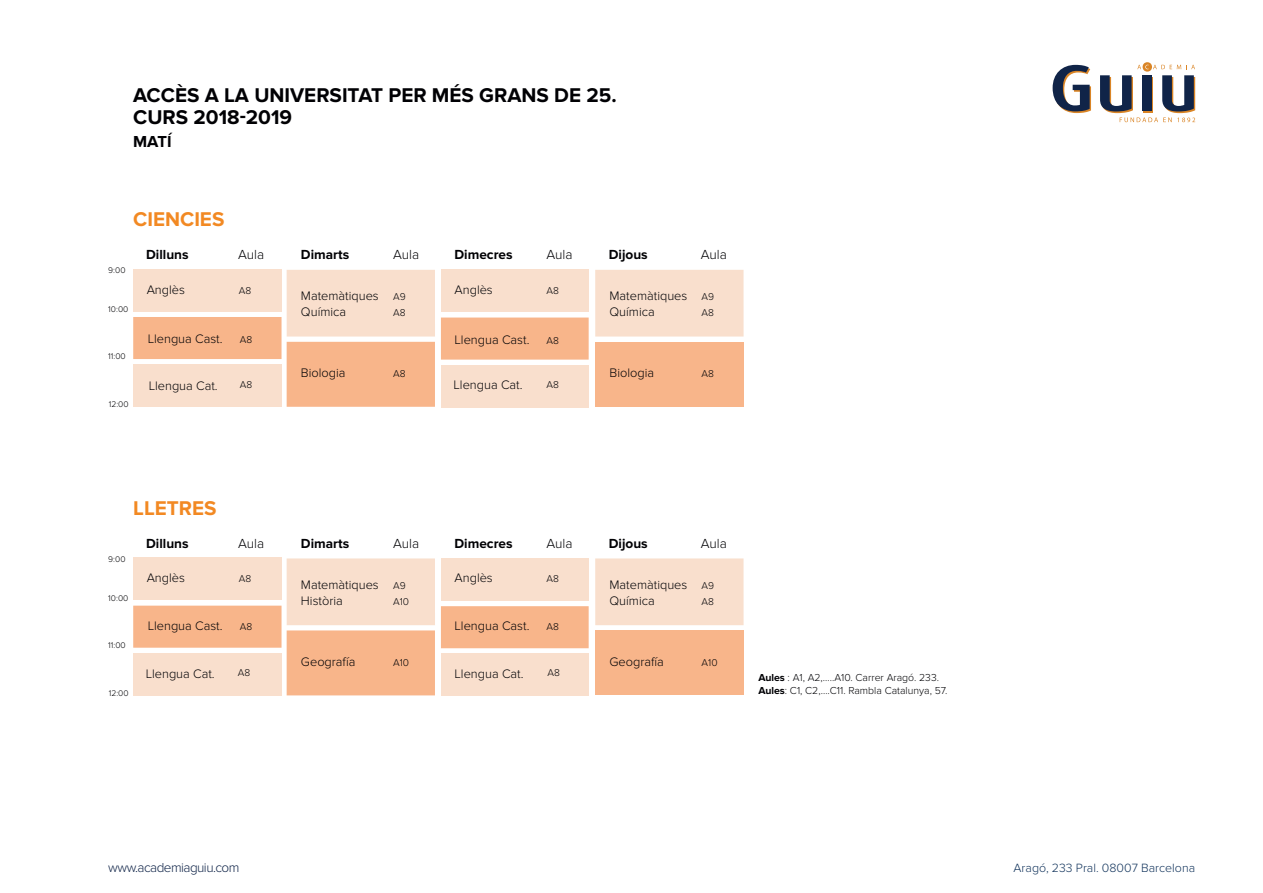
<style>
.page{position:relative;width:1263px;height:893px;background:#fff}
.page>*{position:absolute;margin:0;border:0;box-sizing:border-box;transform-origin:0 0}
.t1{font:700 20.7px/21.5px "Proxima Nova";color:#010104}
.t2{font:700 20.7px "Proxima Nova";color:#f28923}
.t3{font:700 16.5px "Proxima Nova";color:#010104}
.t4{font:700 13.65px "Proxima Nova";color:#010104}
.t5{font:300 13.65px "Proxima Nova";color:#010104}
.t6{font:300 13.5px "Proxima Nova";letter-spacing:-.04em;color:#102448}
.t7{font:300 12.75px/16.2px "Proxima Nova";color:#010104}
.t8{font:300 12.45px "Proxima Nova";color:#12345c}
.t9{font:300 10.5px/13.6px "Proxima Nova";color:#010104}
.t10{font:300 10.2px "Proxima Nova";color:#010104}
.t11{font:300 8.55px "Proxima Nova";color:#010104}
.s1{font-size:10.2px}
.s2{font-weight:700}
</style>
<div class="page">
<div style="left:133px;top:269px;width:149px;height:42px;background:#f9dfcd"></div>
<div style="left:287px;top:270px;width:148px;height:67px;background:#f9dfcd"></div>
<div style="left:441px;top:270px;width:148px;height:42px;background:#f9dfcd"></div>
<svg style="left:133px;top:317px;width:456px;height:90px"></svg>
<div style="left:133px;top:365px;width:149px;height:42px;background:#f9dfcd"></div>
<div style="left:441px;top:365px;width:148px;height:42px;background:#f9dfcd"></div>
<div style="left:595px;top:270px;width:148px;height:67px;background:#f9dfcd"></div>
<div style="left:595px;top:342px;width:148px;height:65px;background:#f8b58a"></div>
<svg style="left:1052px;top:65px;width:39px;height:48px"></svg>
<svg style="left:1100px;top:62px;width:95px;height:60px"></svg>
<div style="left:133px;top:558px;width:149px;height:42px;background:#f9dfcd"></div>
<div style="left:287px;top:558px;width:148px;height:67px;background:#f9dfcd"></div>
<div style="left:441px;top:558px;width:148px;height:42px;background:#f9dfcd"></div>
<svg style="left:133px;top:606px;width:456px;height:89px"></svg>
<div style="left:133px;top:653px;width:149px;height:42px;background:#f9dfcd"></div>
<div style="left:441px;top:654px;width:148px;height:42px;background:#f9dfcd"></div>
<div style="left:595px;top:558px;width:148px;height:67px;background:#f9dfcd"></div>
<div style="left:595px;top:630px;width:148px;height:65px;background:#f8b58a"></div>
<h1 class="t1" style="left:133px;top:85px;width:485px">ACCÈS A LA UNIVERSITAT PER MÉS GRANS DE 25.<br>CURS 2018-2019</h1>
<p class="t3" style="left:133px;top:132px;width:40px">MATÍ</p>
<h1 class="t2" style="left:133px;top:207px;width:93px">CIENCIES</h1>
<p class="t11" style="left:108px;top:265px;width:19px">9:00</p>
<p class="t11" style="left:108px;top:304px;width:22px">10:00</p>
<p class="t11" style="left:108px;top:351px;width:19px">11:00</p>
<p class="t11" style="left:109px;top:399px;width:21px">12:00</p>
<p class="t4" style="left:146px;top:247px;width:44px">Dilluns</p>
<p class="t5" style="left:238px;top:247px;width:28px">Aula</p>
<p class="t4" style="left:301px;top:247px;width:50px">Dimarts</p>
<p class="t5" style="left:393px;top:247px;width:28px">Aula</p>
<p class="t4" style="left:454px;top:247px;width:60px">Dimecres</p>
<p class="t5" style="left:547px;top:247px;width:28px">Aula</p>
<p class="t4" style="left:609px;top:247px;width:40px">Dijous</p>
<p class="t5" style="left:701px;top:247px;width:28px">Aula</p>
<p class="t7" style="left:147px;top:282px;width:40px">Anglès</p>
<p class="t10" style="left:239px;top:284px;width:14px">A8</p>
<p class="t7" style="left:148px;top:331px;width:76px">Llengua Cast.</p>
<p class="t10" style="left:240px;top:334px;width:14px">A8</p>
<p class="t7" style="left:149px;top:378px;width:71px">Llengua Cat.</p>
<p class="t10" style="left:240px;top:379px;width:14px">A8</p>
<p class="t7" style="left:301px;top:288px;width:106px">Matemàtiques <span class="s1">A9<br></span>Química</p>
<p class="t10" style="left:393px;top:307px;width:14px">A8</p>
<p class="t7" style="left:301px;top:365px;width:46px">Biologia</p>
<p class="t10" style="left:393px;top:368px;width:14px">A8</p>
<p class="t7" style="left:454px;top:282px;width:40px">Anglès</p>
<p class="t10" style="left:547px;top:284px;width:14px">A8</p>
<p class="t7" style="left:454px;top:332px;width:76px">Llengua Cast.</p>
<p class="t10" style="left:547px;top:335px;width:14px">A8</p>
<p class="t7" style="left:453px;top:377px;width:71px">Llengua Cat.</p>
<p class="t10" style="left:547px;top:379px;width:14px">A8</p>
<p class="t7" style="left:609px;top:288px;width:106px">Matemàtiques <span class="s1">A9<br></span>Química</p>
<p class="t10" style="left:702px;top:307px;width:14px">A8</p>
<p class="t7" style="left:609px;top:365px;width:46px">Biologia</p>
<p class="t10" style="left:702px;top:368px;width:14px">A8</p>
<h1 class="t2" style="left:133px;top:496px;width:85px">LLETRES</h1>
<p class="t11" style="left:108px;top:554px;width:19px">9:00</p>
<p class="t11" style="left:108px;top:593px;width:22px">10:00</p>
<p class="t11" style="left:108px;top:640px;width:19px">11:00</p>
<p class="t11" style="left:109px;top:688px;width:21px">12:00</p>
<p class="t4" style="left:146px;top:535px;width:44px">Dilluns</p>
<p class="t5" style="left:238px;top:535px;width:28px">Aula</p>
<p class="t4" style="left:301px;top:535px;width:50px">Dimarts</p>
<p class="t5" style="left:393px;top:535px;width:28px">Aula</p>
<p class="t4" style="left:454px;top:535px;width:60px">Dimecres</p>
<p class="t5" style="left:547px;top:535px;width:28px">Aula</p>
<p class="t4" style="left:609px;top:535px;width:40px">Dijous</p>
<p class="t5" style="left:701px;top:535px;width:28px">Aula</p>
<p class="t7" style="left:147px;top:570px;width:40px">Anglès</p>
<p class="t10" style="left:239px;top:573px;width:14px">A8</p>
<p class="t7" style="left:148px;top:618px;width:76px">Llengua Cast.</p>
<p class="t10" style="left:240px;top:621px;width:14px">A8</p>
<p class="t7" style="left:146px;top:666px;width:71px">Llengua Cat.</p>
<p class="t10" style="left:238px;top:667px;width:14px">A8</p>
<p class="t7" style="left:301px;top:577px;width:106px">Matemàtiques <span class="s1">A9<br></span>Història</p>
<p class="t10" style="left:393px;top:596px;width:17px">A10</p>
<p class="t7" style="left:301px;top:654px;width:56px">Geografía</p>
<p class="t10" style="left:393px;top:657px;width:17px">A10</p>
<p class="t7" style="left:454px;top:570px;width:40px">Anglès</p>
<p class="t10" style="left:547px;top:573px;width:14px">A8</p>
<p class="t7" style="left:454px;top:618px;width:76px">Llengua Cast.</p>
<p class="t10" style="left:547px;top:621px;width:14px">A8</p>
<p class="t7" style="left:454px;top:666px;width:71px">Llengua Cat.</p>
<p class="t10" style="left:548px;top:667px;width:14px">A8</p>
<p class="t7" style="left:609px;top:577px;width:106px">Matemàtiques <span class="s1">A9<br></span>Química</p>
<p class="t10" style="left:702px;top:596px;width:14px">A8</p>
<p class="t7" style="left:609px;top:654px;width:56px">Geografía</p>
<p class="t10" style="left:702px;top:657px;width:17px">A10</p>
<p class="t9" style="left:758px;top:670px;width:190px"><span class="s2">Aules</span> : A1, A2,…..A10. Carrer Aragó. 233.<br><span class="s2">Aules</span>: C1, C2,….C11. Rambla Catalunya, 57.</p>
<p class="t6" style="left:108px;top:859px;width:133px">www.academiaguiu.com</p>
<p class="t8" style="left:1013px;top:860px;width:183px">Aragó, 233 Pral. 08007 Barcelona</p>
</div>
